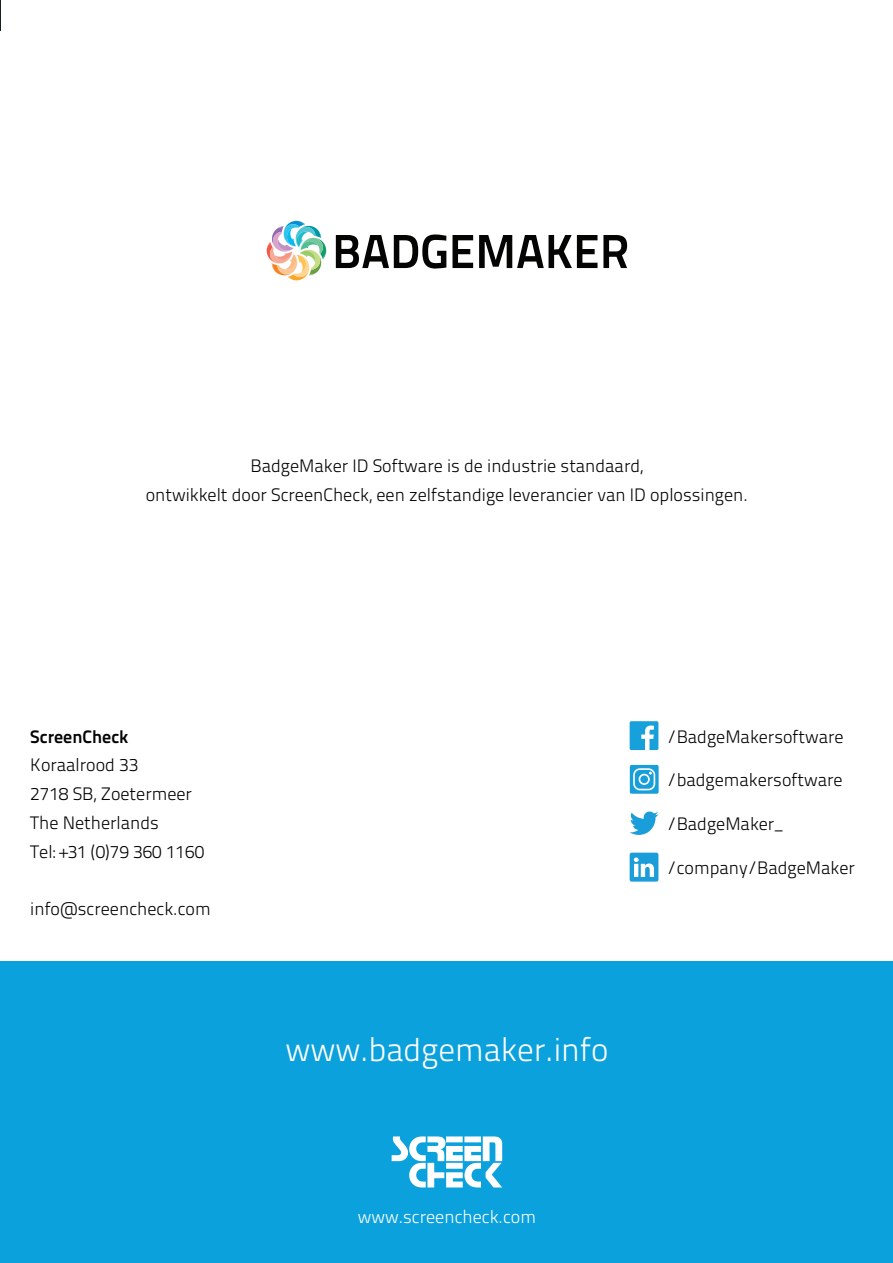
<style>
.page{position:relative;width:893px;height:1263px;background:#fff}
.page>*{position:absolute;margin:0;border:0;box-sizing:border-box;transform-origin:0 0}
.t1{font:300 33px "Titillium Text 22 L";color:#fff}
.t2{font:300 18px/28.8px "Titillium Text 22 L";color:#040503;text-align:center}
.t3{font:300 18px "Titillium Text 22 L";color:#fff}
.t4{font:700 18px "Titillium Text 22 L";color:#040503}
</style>
<div class="page">
<div style="left:0;top:961px;width:893px;height:302px;background:#0ba1dd"></div>
<svg style="left:392px;top:1136px;width:110px;height:51px"></svg>
<svg style="left:336px;top:234px;width:110px;height:35px"></svg>
<svg style="left:452px;top:235px;width:21px;height:33px"></svg>
<svg style="left:479px;top:235px;width:118px;height:33px"></svg>
<svg style="left:603px;top:235px;width:24px;height:33px"></svg>
<svg style="left:267px;top:221px;width:59px;height:59px"></svg>
<svg style="left:630px;top:721px;width:28px;height:29px"></svg>
<svg style="left:630px;top:811px;width:28px;height:24px"></svg>
<svg style="left:630px;top:853px;width:28px;height:29px"></svg>
<hr style="left:0;top:0;width:1px;height:30px;background:#192025">
<div style="left:630px;top:765px;width:29px;height:29px;background:#189fda;border-radius:2px"></div>
<svg style="left:633px;top:768px;width:22px;height:22px"></svg>
<p class="t2" style="left:146px;top:451px;width:604px">BadgeMaker ID Software is de industrie standaard,<br>ontwikkelt door ScreenCheck, een zelfstandige leverancier van ID oplossingen.</p>
<p class="t4" style="left:30px;top:722px;width:100px">ScreenCheck</p>
<p class="t2" style="left:30px;top:750px;width:175px;text-align:left">Koraalrood 33<br>2718 SB, Zoetermeer<br>The Netherlands<br>Tel: +31 (0)79 360 1160</p>
<p class="t2" style="left:30px;top:894px;width:182px">info@screencheck.com</p>
<p class="t2" style="left:667px;top:721px;width:178px">/BadgeMakersoftware</p>
<p class="t2" style="left:667px;top:765px;width:177px">/badgemakersoftware</p>
<p class="t2" style="left:667px;top:808px;width:118px">/BadgeMaker_</p>
<p class="t2" style="left:667px;top:852px;width:189px">/company/BadgeMaker</p>
<h1 class="t1" style="left:285px;top:1025px;width:325px">www.badgemaker.info</h1>
<p class="t3" style="left:358px;top:1204px;width:180px">www.screencheck.com</p>
</div>
